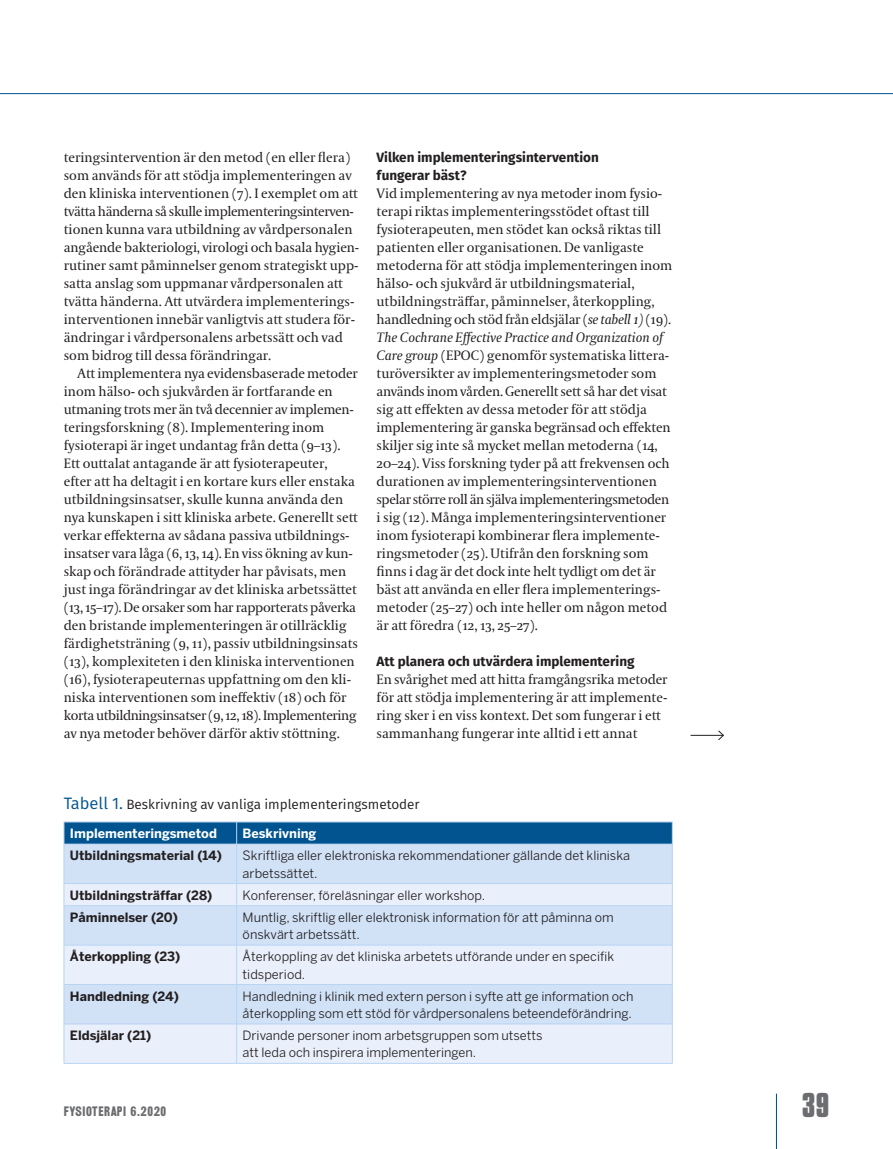
<style>
.page{position:relative;width:893px;height:1149px;background:#fff}
.page>*{position:absolute;margin:0;border:0;box-sizing:border-box;transform-origin:0 0}
.t1{font:700 31.5px "Compacta";color:#6c6d70}
.t2{font:13.5px/18px "Coranto 2";color:#231f20}
.t3{font:700 13.5px/18px "Fira Sans";color:#231f20}
.t4{font:13.5px "Fira Sans";color:#231f20}
.t5{font:12.75px/17.2px "Benton Sans";color:#231f20}
.t6{font:700 12.75px "Benton Sans";color:#231f20}
.t7{font:700 12.75px "Benton Sans";color:#fff}
.t8{font:12.75px "Railroad";letter-spacing:.05em;color:#6c6d70}
.s1{font-style:italic}
.s2{font-size:16.5px;color:#01548f}
</style>
<div class="page">
<hr style="left:0;top:93px;width:893px;height:1px;background:#01548f">
<hr style="left:776px;top:1093px;width:1px;height:55px;background:#01548f">
<hr style="left:690px;top:734px;width:33px;height:1px;background:#231f20">
<svg style="left:718px;top:730px;width:6px;height:10px"></svg>
<div style="left:65px;top:844px;width:607px;height:39px;background:#d1e2f7"></div>
<svg style="left:65px;top:884px;width:607px;height:178px;background:#dee9f9"></svg>
<svg style="left:64px;top:821px;width:609px;height:22px;background:#0f5d96"></svg>
<hr style="left:64px;top:843px;width:173px;height:1px;background:#b8d4f2">
<hr style="left:64px;top:844px;width:1px;height:39px;background:#b8d4f2">
<hr style="left:237px;top:843px;width:435px;height:1px;background:#b8d4f2">
<hr style="left:236px;top:844px;width:1px;height:39px;background:#b8d4f2">
<hr style="left:672px;top:844px;width:1px;height:39px;background:#b8d4f2">
<hr style="left:64px;top:883px;width:173px;height:1px;background:#b8d4f2">
<svg style="left:64px;top:884px;width:1px;height:21px"></svg>
<hr style="left:237px;top:883px;width:435px;height:1px;background:#b8d4f2">
<svg style="left:236px;top:884px;width:1px;height:21px"></svg>
<svg style="left:672px;top:883px;width:1px;height:22px"></svg>
<hr style="left:64px;top:905px;width:173px;height:1px;background:#b8d4f2">
<hr style="left:64px;top:905px;width:1px;height:39px;background:#b8d4f2">
<hr style="left:237px;top:905px;width:435px;height:1px;background:#b8d4f2">
<hr style="left:236px;top:905px;width:1px;height:39px;background:#b8d4f2">
<hr style="left:672px;top:905px;width:1px;height:39px;background:#b8d4f2">
<hr style="left:64px;top:944px;width:173px;height:1px;background:#b8d4f2">
<hr style="left:64px;top:945px;width:1px;height:39px;background:#b8d4f2">
<hr style="left:237px;top:944px;width:435px;height:1px;background:#b8d4f2">
<hr style="left:236px;top:945px;width:1px;height:39px;background:#b8d4f2">
<hr style="left:672px;top:945px;width:1px;height:39px;background:#b8d4f2">
<hr style="left:64px;top:983px;width:173px;height:1px;background:#b8d4f2">
<hr style="left:64px;top:984px;width:1px;height:39px;background:#b8d4f2">
<hr style="left:237px;top:983px;width:435px;height:1px;background:#b8d4f2">
<hr style="left:236px;top:984px;width:1px;height:39px;background:#b8d4f2">
<hr style="left:672px;top:984px;width:1px;height:39px;background:#b8d4f2">
<hr style="left:64px;top:1023px;width:173px;height:1px;background:#b8d4f2">
<hr style="left:64px;top:1023px;width:1px;height:39px;background:#b8d4f2">
<hr style="left:64px;top:1062px;width:173px;height:1px;background:#b8d4f2">
<hr style="left:237px;top:1023px;width:435px;height:1px;background:#b8d4f2">
<hr style="left:236px;top:1023px;width:1px;height:39px;background:#b8d4f2">
<hr style="left:672px;top:1023px;width:1px;height:39px;background:#b8d4f2">
<hr style="left:237px;top:1062px;width:435px;height:1px;background:#b8d4f2">
<p class="t2" style="left:64px;top:149px;width:297px">teringsintervention är den metod (en eller flera) som används för att stödja implementeringen av den kliniska interventionen (7). I exemplet om att tvätta händerna så skulle implementeringsinterven&shy;tionen kunna vara utbildning av vårdpersonalen angående bakteriologi, virologi och basala hygien&shy;rutiner samt påminnelser genom strategiskt upp&shy;satta anslag som uppmanar vårdpersonalen att tvätta händerna. Att utvärdera implementerings&shy;interventionen innebär vanligtvis att studera för&shy;ändringar i vårdpersonalens arbetssätt och vad som bidrog till dessa förändringar.</p>
<p class="t2" style="left:64px;top:365px;width:296px;text-indent:14px">Att implementera nya evidensbaserade metoder inom hälso- och sjukvården är fortfarande en utmaning trots mer än två decennier av implemen&shy;teringsforskning (8). Implementering inom fysioterapi är inget undantag från detta (9–13).<br>Ett outtalat antagande är att fysioterapeuter, efter att ha deltagit i en kortare kurs eller enstaka utbildningsinsatser, skulle kunna använda den nya kunskapen i sitt kliniska arbete. Generellt sett verkar effekterna av sådana passiva utbildnings&shy;insatser vara låga (6, 13, 14). En viss ökning av kun&shy;skap och förändrade attityder har påvisats, men just inga förändringar av det kliniska arbetssättet (13, 15–17). De orsaker som har rapporterats påverka den bristande implementeringen är otillräcklig färdighetsträning (9, 11), passiv utbildningsinsats (13), komplexiteten i den kliniska interventionen (16), fysioterapeuternas uppfattning om den kli&shy;niska interventionen som ineffektiv (18) och för korta utbildningsinsatser (9, 12, 18). Implementering av nya metoder behöver därför aktiv stöttning.</p>
<p class="t3" style="left:377px;top:149px;width:224px">Vilken implementeringsintervention fungerar bäst?</p>
<p class="t2" style="left:377px;top:185px;width:297px">Vid implementering av nya metoder inom fysio&shy;terapi riktas implementeringsstödet oftast till fysioterapeuten, men stödet kan också riktas till patienten eller organisationen. De vanligaste metoderna för att stödja implementeringen inom hälso- och sjukvård är utbildningsmaterial, utbildningsträffar, påminnelser, återkoppling, handledning och stöd från eldsjälar (<span class="s1">se tabell 1)</span> (19).<br><span class="s1">The Cochrane Effective Practice and Organization of Care group</span> (EPOC) genomför systematiska littera&shy;turöversikter av implementeringsmetoder som används inom vården. Generellt sett så har det visat sig att effekten av dessa metoder för att stödja implementering är ganska begränsad och effekten skiljer sig inte så mycket mellan metoderna (14, 20–24). Viss forskning tyder på att frekvensen och durationen av implementeringsinterventionen spelar större roll än själva implementeringsmetoden i sig (12). Många implementeringsinterventioner inom fysioterapi kombinerar flera implemente&shy;ringsmetoder (25). Utifrån den forskning som finns i dag är det dock inte helt tydligt om det är bäst att använda en eller flera implementerings&shy;metoder (25–27) och inte heller om någon metod är att föredra (12, 13, 25–27).</p>
<p class="t3" style="left:377px;top:653px;width:259px">Att planera och utvärdera implementering</p>
<p class="t2" style="left:377px;top:671px;width:293px">En svårighet med att hitta framgångsrika metoder för att stödja implementering är att implemente&shy;ring sker i en viss kontext. Det som fungerar i ett sammanhang fungerar inte alltid i ett annat</p>
<p class="t4" style="left:64px;top:794px;width:357px"><span class="s2">Tabell 1.</span> Beskrivning av vanliga implementeringsmetoder</p>
<p class="t7" style="left:70px;top:825px;width:148px">Implementeringsmetod</p>
<p class="t7" style="left:243px;top:825px;width:75px">Beskrivning</p>
<p class="t6" style="left:70px;top:847px;width:154px">Utbildningsmaterial (14)</p>
<p class="t5" style="left:243px;top:846px;width:389px">Skriftliga eller elektroniska rekommendationer gällande det kliniska arbetssättet.</p>
<p class="t6" style="left:70px;top:887px;width:144px">Utbildningsträffar (28)</p>
<p class="t5" style="left:243px;top:886px;width:244px">Konferenser, föreläsningar eller workshop.</p>
<p class="t6" style="left:70px;top:909px;width:109px">Påminnelser (20)</p>
<p class="t5" style="left:243px;top:908px;width:372px">Muntlig, skriftlig eller elektronisk information för att påminna om önskvärt arbetssätt.</p>
<p class="t6" style="left:70px;top:948px;width:112px">Återkoppling (23)</p>
<p class="t5" style="left:243px;top:947px;width:373px">Återkoppling av det kliniska arbetets utförande under en specifik tidsperiod.</p>
<p class="t6" style="left:70px;top:988px;width:110px">Handledning (24)</p>
<p class="t5" style="left:243px;top:986px;width:392px">Handledning i klinik med extern person i syfte att ge information och återkoppling som ett stöd för vårdpersonalens beteendeförändring.</p>
<p class="t6" style="left:70px;top:1027px;width:83px">Eldsjälar (21)</p>
<p class="t5" style="left:243px;top:1026px;width:301px">Drivande personer inom arbetsgruppen som utsetts att leda och inspirera implementeringen.</p>
<p class="t8" style="left:64px;top:1103px;width:104px">FYSIOTERAPI 6.2020</p>
<h1 class="t1" style="left:802px;top:1086px;width:28px">39</h1>
</div>
